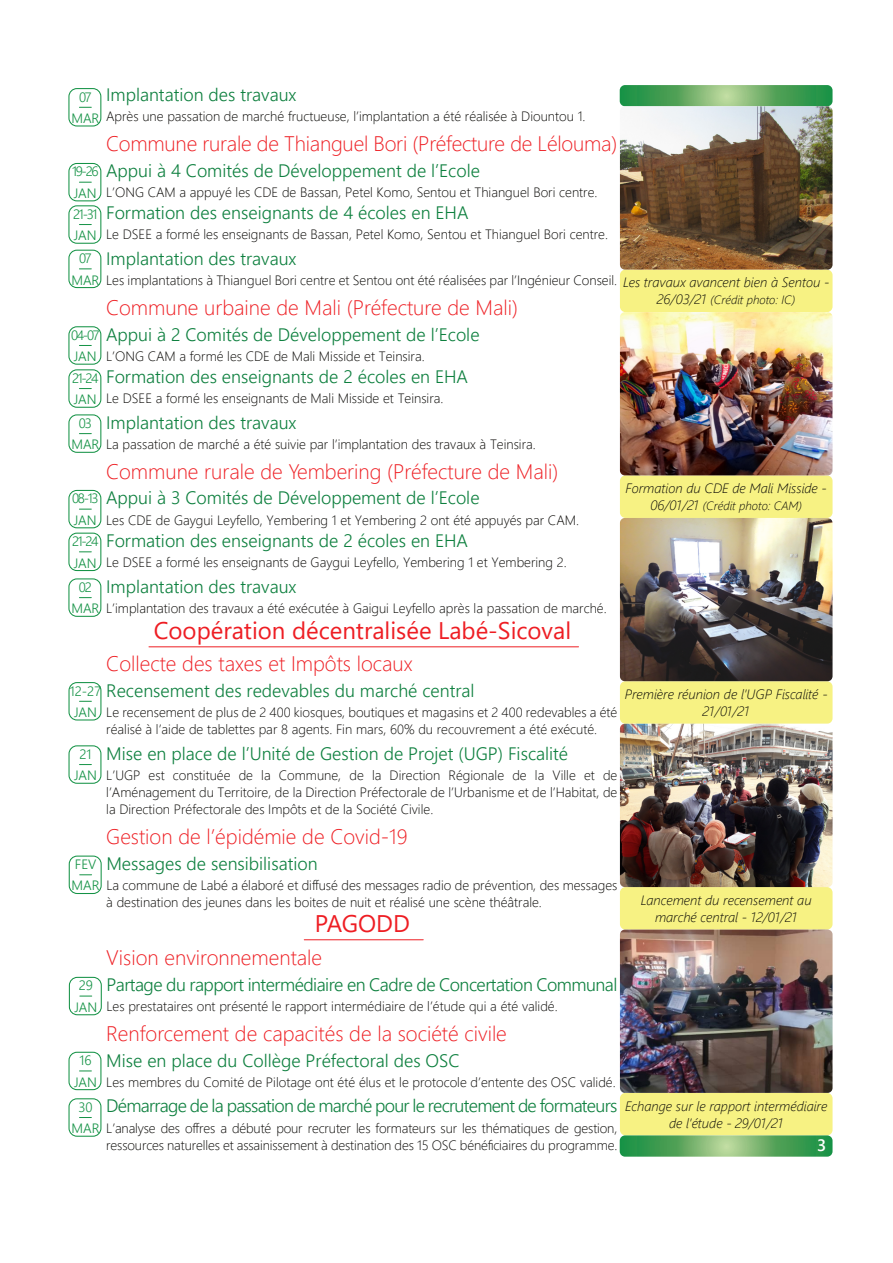
<style>
.page{position:relative;width:893px;height:1263px;background:#fff}
.page>*{position:absolute;margin:0;border:0;box-sizing:border-box;transform-origin:0 0}
.t1{font:24px "Segoe UI";color:#ee1d23}
.t2{font:300 21px "Segoe UI";color:#ee1e23}
.t3{font:300 18px "Segoe UI";color:#0e803f}
.t4{font:300 18px "Segoe UI";letter-spacing:-.04em;color:#0e803f}
.t5{font:300 18px "Segoe UI";letter-spacing:-.03em;color:#0e803f}
.t6{font:600 16.5px "Segoe UI";color:#fff}
.t7{font:300 13.5px/17.1px "Segoe UI";color:#080704}
.t8{font:italic 300 13.5px/17.1px "Segoe UI";color:#080704;text-align:center}
.t9{font:300 13.5px/21.3px "Segoe UI";color:#149245;text-align:center}
.t10{font:300 13.5px/21.3px "Segoe UI";letter-spacing:-.06em;color:#149245}
.t11{font:italic 300 12px "Segoe UI";color:#080704}
.s1{font-size:13.5px}
</style>
<div class="page">
<div style="left:620px;top:1093px;width:212px;height:42px;background:#f7f283;border-radius:6px"></div>
<div style="left:620px;top:887px;width:212px;height:42px;background:#f7f283;border-radius:6px"></div>
<div style="left:620px;top:681px;width:212px;height:43px;background:#f7f283;border-radius:6px"></div>
<div style="left:620px;top:475px;width:212px;height:43px;background:#f7f283;border-radius:6px"></div>
<div style="left:620px;top:270px;width:212px;height:42px;background:#f7f283;border-radius:6px"></div>
<svg style="left:620px;top:1135px;width:212px;height:22px;background:#61ac66"></svg>
<svg style="left:620px;top:85px;width:212px;height:21px;background:#5ca962"></svg>
<img style="left:620px;top:106px;width:212px;height:164px;border-radius:5px">
<img style="left:620px;top:929px;width:212px;height:164px;border-radius:5px">
<img style="left:620px;top:724px;width:212px;height:163px;border-radius:5px">
<img style="left:620px;top:518px;width:212px;height:163px;border-radius:5px">
<img style="left:620px;top:312px;width:212px;height:163px;border-radius:5px">
<hr style="left:149px;top:646px;width:429px;height:1px;background:#ee1e23">
<div style="left:69px;top:682px;width:32px;height:38px;border:1px solid #149245;border-radius:8px"></div>
<svg style="left:79px;top:701px;width:12px;height:1px"></svg>
<div style="left:69px;top:745px;width:32px;height:39px;border:1px solid #149245;border-radius:8px"></div>
<svg style="left:79px;top:764px;width:12px;height:1px"></svg>
<div style="left:69px;top:977px;width:33px;height:38px;border:1px solid #149245;border-radius:8px"></div>
<svg style="left:80px;top:995px;width:12px;height:1px"></svg>
<div style="left:69px;top:855px;width:33px;height:39px;border:1px solid #149245;border-radius:8px"></div>
<svg style="left:80px;top:874px;width:12px;height:1px"></svg>
<div style="left:69px;top:1052px;width:32px;height:38px;border:1px solid #149245;border-radius:8px"></div>
<svg style="left:79px;top:1070px;width:12px;height:1px"></svg>
<div style="left:69px;top:1098px;width:32px;height:39px;border:1px solid #149245;border-radius:8px"></div>
<svg style="left:79px;top:1117px;width:12px;height:1px"></svg>
<hr style="left:304px;top:939px;width:119px;height:1px;background:#ee1e23">
<div style="left:68px;top:88px;width:33px;height:38px;border:1px solid #149245;border-radius:8px"></div>
<svg style="left:79px;top:107px;width:12px;height:1px"></svg>
<div style="left:68px;top:163px;width:33px;height:38px;border:1px solid #149245;border-radius:8px"></div>
<svg style="left:79px;top:182px;width:12px;height:1px"></svg>
<div style="left:68px;top:205px;width:33px;height:39px;border:1px solid #149245;border-radius:8px"></div>
<svg style="left:79px;top:224px;width:12px;height:1px"></svg>
<div style="left:68px;top:250px;width:33px;height:38px;border:1px solid #149245;border-radius:8px"></div>
<svg style="left:79px;top:268px;width:12px;height:1px"></svg>
<div style="left:68px;top:326px;width:33px;height:39px;border:1px solid #149245;border-radius:8px"></div>
<svg style="left:79px;top:345px;width:12px;height:1px"></svg>
<div style="left:68px;top:369px;width:33px;height:39px;border:1px solid #149245;border-radius:8px"></div>
<svg style="left:79px;top:388px;width:12px;height:1px"></svg>
<div style="left:68px;top:414px;width:33px;height:39px;border:1px solid #149245;border-radius:8px"></div>
<svg style="left:79px;top:433px;width:12px;height:1px"></svg>
<div style="left:68px;top:490px;width:33px;height:38px;border:1px solid #149245;border-radius:8px"></div>
<svg style="left:79px;top:509px;width:12px;height:1px"></svg>
<div style="left:68px;top:533px;width:33px;height:38px;border:1px solid #149245;border-radius:8px"></div>
<svg style="left:79px;top:551px;width:12px;height:1px"></svg>
<div style="left:68px;top:578px;width:33px;height:39px;border:1px solid #149245;border-radius:8px"></div>
<svg style="left:79px;top:597px;width:12px;height:1px"></svg>
<h3 class="t3" style="left:106px;top:88px;width:192px">Implantation des travaux</h3>
<p class="t7" style="left:106px;top:109px;width:481px">Après une passation de marché fructueuse, l’implantation a été réalisée à Diountou 1.</p>
<h2 class="t2" style="left:106px;top:136px;width:513px">Commune rurale de Thianguel Bori (Préfecture de Lélouma)</h2>
<h3 class="t3" style="left:106px;top:164px;width:375px">Appui à 4 Comités de Développement de l’Ecole</h3>
<p class="t7" style="left:106px;top:185px;width:493px">L’ONG CAM a appuyé les CDE de Bassan, Petel Komo, Sentou et Thianguel Bori centre.</p>
<h3 class="t3" style="left:106px;top:206px;width:364px">Formation des enseignants de 4 écoles en EHA</h3>
<p class="t7" style="left:106px;top:227px;width:503px">Le DSEE a formé les enseignants de Bassan, Petel Komo, Sentou et Thianguel Bori centre.</p>
<h3 class="t3" style="left:106px;top:252px;width:192px">Implantation des travaux</h3>
<p class="t7" style="left:106px;top:273px;width:513px">Les implantations à Thianguel Bori centre et Sentou ont été réalisées par l’Ingénieur Conseil.</p>
<h2 class="t2" style="left:106px;top:299px;width:413px">Commune urbaine de Mali (Préfecture de Mali)</h2>
<h3 class="t3" style="left:106px;top:327px;width:375px">Appui à 2 Comités de Développement de l’Ecole</h3>
<p class="t7" style="left:106px;top:349px;width:320px">L’ONG CAM a formé les CDE de Mali Misside et Teinsira.</p>
<h3 class="t3" style="left:106px;top:370px;width:363px">Formation des enseignants de 2 écoles en EHA</h3>
<p class="t7" style="left:106px;top:391px;width:339px">Le DSEE a formé les enseignants de Mali Misside et Teinsira.</p>
<h3 class="t3" style="left:106px;top:416px;width:192px">Implantation des travaux</h3>
<p class="t7" style="left:106px;top:437px;width:431px">La passation de marché a été suivie par l’implantation des travaux à Teinsira.</p>
<h2 class="t2" style="left:106px;top:463px;width:454px">Commune rurale de Yembering (Préfecture de Mali)</h2>
<h3 class="t3" style="left:106px;top:491px;width:375px">Appui à 3 Comités de Développement de l’Ecole</h3>
<p class="t7" style="left:106px;top:512px;width:474px">Les CDE de Gaygui Leyfello, Yembering 1 et Yembering 2 ont été appuyés par CAM.</p>
<h3 class="t3" style="left:106px;top:534px;width:363px">Formation des enseignants de 2 écoles en EHA</h3>
<p class="t7" style="left:106px;top:555px;width:462px">Le DSEE a formé les enseignants de Gaygui Leyfello, Yembering 1 et Yembering 2.</p>
<h3 class="t3" style="left:106px;top:580px;width:192px">Implantation des travaux</h3>
<p class="t7" style="left:106px;top:601px;width:502px">L’implantation des travaux a été exécutée à Gaigui Leyfello après la passation de marché.</p>
<h2 class="t2" style="left:106px;top:656px;width:308px">Collecte des taxes et Impôts locaux</h2>
<h3 class="t3" style="left:106px;top:684px;width:370px">Recensement des redevables du marché central</h3>
<p class="t7" style="left:106px;top:705px;width:513px">Le recensement de plus de 2 400 kiosques, boutiques et magasins et 2 400 redevables a été réalisé à l’aide de tablettes par 8 agents. Fin mars, 60% du recouvrement a été exécuté.</p>
<h3 class="t3" style="left:106px;top:747px;width:463px">Mise en place de l’Unité de Gestion de Projet (UGP) Fiscalité</h3>
<p class="t7" style="left:106px;top:768px;width:513px;text-align:justify">L’UGP est constituée de la Commune, de la Direction Régionale de la Ville et de l’Aménagement du Territoire, de la Direction Préfectorale de l’Urbanisme et de l’Habitat, de la Direction Préfectorale des Impôts et de la Société Civile.</p>
<h2 class="t2" style="left:106px;top:828px;width:303px">Gestion de l’épidémie de Covid-19</h2>
<h3 class="t3" style="left:106px;top:856px;width:213px">Messages de sensibilisation</h3>
<p class="t7" style="left:106px;top:878px;width:513px">La commune de Labé a élaboré et diffusé des messages radio de prévention, des messages à destination des jeunes dans les boites de nuit et réalisé une scène théâtrale.</p>
<p class="t9" style="left:71px;top:87px;width:30px">07<br>MAR</p>
<p class="t10" style="left:72px;top:162px;width:28px">19-26<br>JAN<br>21-31<br>JAN</p>
<p class="t9" style="left:71px;top:249px;width:30px">07<br>MAR</p>
<p class="t8" style="left:623px;top:275px;width:208px">Les travaux avancent bien à Sentou -</p>
<p class="t11" style="left:657px;top:296px;width:139px"><span class="s1">26/03/21</span> (Crédit photo: IC)</p>
<p class="t10" style="left:71px;top:326px;width:30px">04-07<br>JAN<br>21-24<br>JAN</p>
<p class="t9" style="left:71px;top:414px;width:30px">03<br>MAR</p>
<p class="t8" style="left:625px;top:481px;width:203px">Formation du CDE de Mali Misside -</p>
<p class="t11" style="left:650px;top:501px;width:153px"><span class="s1">06/01/21</span> (Crédit photo: CAM)</p>
<p class="t10" style="left:72px;top:489px;width:28px">08-13<br>JAN<br>21-24<br>JAN</p>
<p class="t9" style="left:71px;top:578px;width:30px">02<br>MAR</p>
<h1 class="t1" style="left:154px;top:621px;width:419px">Coopération décentralisée Labé-Sicoval</h1>
<p class="t9" style="left:70px;top:682px;width:33px;line-height:20.7px">12-27<br>JAN</p>
<p class="t9" style="left:74px;top:745px;width:24px">21<br>JAN</p>
<p class="t8" style="left:625px;top:687px;width:204px">Première réunion de l’UGP Fiscalité -<br>21/01/21</p>
<p class="t9" style="left:72px;top:855px;width:30px;text-align:left">FEV<br>MAR</p>
<p class="t8" style="left:641px;top:893px;width:172px">Lancement du recensement au marché central - 12/01/21</p>
<h1 class="t1" style="left:315px;top:914px;width:97px">PAGODD</h1>
<h2 class="t2" style="left:106px;top:950px;width:217px">Vision environnementale</h2>
<h3 class="t5" style="left:106px;top:978px;width:512px">Partage du rapport intermédiaire en Cadre de Concertation Communal</h3>
<p class="t7" style="left:106px;top:999px;width:453px">Les prestataires ont présenté le rapport intermédiaire de l’étude qui a été validé.</p>
<h2 class="t2" style="left:106px;top:1025px;width:402px">Renforcement de capacités de la société civile</h2>
<h3 class="t3" style="left:106px;top:1053px;width:355px">Mise en place du Collège Préfectoral des OSC</h3>
<p class="t7" style="left:106px;top:1074px;width:511px">Les membres du Comité de Pilotage ont été élus et le protocole d’entente des OSC validé.</p>
<h3 class="t4" style="left:106px;top:1099px;width:513px">Démarrage de la passation de marché pour le recrutement de formateurs</h3>
<p class="t7" style="left:106px;top:1120px;width:513px">L’analyse des offres a débuté pour recruter les formateurs sur les thématiques de gestion, ressources naturelles et assainissement à destination des 15 OSC bénéficiaires du programme.</p>
<p class="t9" style="left:74px;top:976px;width:24px">29<br>JAN</p>
<p class="t9" style="left:74px;top:1051px;width:24px">16<br>JAN</p>
<p class="t9" style="left:71px;top:1098px;width:30px">30<br>MAR</p>
<p class="t8" style="left:625px;top:1098px;width:204px">Echange sur le rapport intermédiaire de l’étude - 29/01/21</p>
<p class="t6" style="left:817px;top:1139px;width:11px">3</p>
</div>
